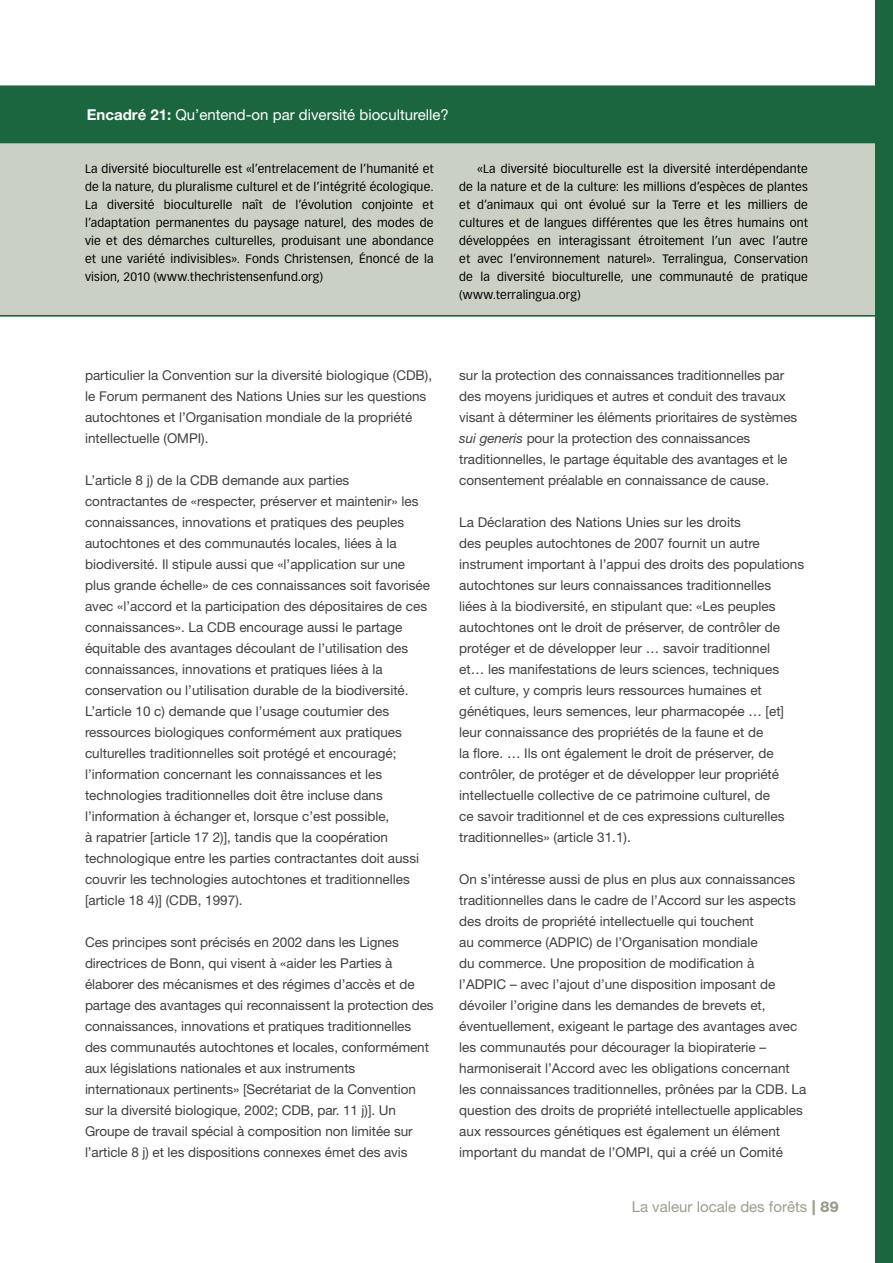
<style>
.page{position:relative;width:893px;height:1263px;background:#fff}
.page>*{position:absolute;margin:0;border:0;box-sizing:border-box;transform-origin:0 0}
.t1{font:15px "Helvetica Neue";color:#fff}
.t2{font:15px "Helvetica Neue";color:#9c9d8c}
.t3{font:13.5px/21px "Helvetica Neue";color:#414042}
.t4{font:12px/18px "Vectora LH";letter-spacing:.01em;color:#000;text-align:justify}
.s1{font-weight:700}
.s2{font-style:italic}
.s3{font-weight:800}
</style>
<div class="page">
<div style="left:0;top:127px;width:893px;height:189px;background:#cbd0c5"></div>
<hr style="left:0;top:315px;width:892px;height:1px;background:#1b663f">
<div style="left:0;top:85px;width:876px;height:58px;background:#1b663f"></div>
<div style="left:876px;top:0;width:17px;height:1263px;background:#1b663f"></div>
<p class="t1" style="left:87px;top:106px;width:364px"><span class="s1">Encadré 21:</span> Qu’entend-on par diversité bioculturelle?</p>
<p class="t4" style="left:85px;top:160px;width:350px">La diversité bioculturelle est «l’entrelacement de l’humanité et de la nature, du pluralisme culturel et de l’intégrité écologique.<br>La diversité bioculturelle naît de l’évolution conjointe et l’adaptation permanentes du paysage naturel, des modes de vie et des démarches culturelles, produisant une abondance et une variété indivisibles». Fonds Christensen, Énoncé de la vision, 2010 (www.thechristensenfund.org)</p>
<p class="t4" style="left:459px;top:160px;width:350px;text-indent:18px">«La diversité bioculturelle est la diversité interdépendante de la nature et de la culture: les millions d’espèces de plantes et d’animaux qui ont évolué sur la Terre et les milliers de cultures et de langues différentes que les êtres humains ont développées en interagissant étroitement l’un avec l’autre et avec l’environnement naturel». Terralingua, Conservation de la diversité bioculturelle, une communauté de pratique (www.terralingua.org)</p>
<p class="t3" style="left:85px;top:364px;width:349px">particulier la Convention sur la diversité biologique (CDB), le Forum permanent des Nations Unies sur les questions autochtones et l’Organisation mondiale de la propriété intellectuelle (OMPI).</p>
<p class="t3" style="left:85px;top:469px;width:347px">L’article 8 j) de la CDB demande aux parties contractantes de «respecter, préserver et maintenir» les connaissances, innovations et pratiques des peuples autochtones et des communautés locales, liées à la biodiversité. Il stipule aussi que «l’application sur une plus grande échelle» de ces connaissances soit favorisée avec «l’accord et la participation des dépositaires de ces connaissances». La CDB encourage aussi le partage équitable des avantages découlant de l’utilisation des connaissances, innovations et pratiques liées à la conservation ou l’utilisation durable de la biodiversité.<br>L’article 10 c) demande que l’usage coutumier des ressources biologiques conformément aux pratiques culturelles traditionnelles soit protégé et encouragé; l’information concernant les connaissances et les technologies traditionnelles doit être incluse dans l’information à échanger et, lorsque c’est possible,<br>à rapatrier [article 17 2)], tandis que la coopération technologique entre les parties contractantes doit aussi couvrir les technologies autochtones et traditionnelles [article 18 4)] (CDB, 1997).</p>
<p class="t3" style="left:85px;top:931px;width:350px">Ces principes sont précisés en 2002 dans les Lignes directrices de Bonn, qui visent à «aider les Parties à élaborer des mécanismes et des régimes d’accès et de partage des avantages qui reconnaissent la protection des connaissances, innovations et pratiques traditionnelles des communautés autochtones et locales, conformément aux législations nationales et aux instruments internationaux pertinents» [Secrétariat de la Convention sur la diversité biologique, 2002; CDB, par. 11 j)]. Un Groupe de travail spécial à composition non limitée sur l’article 8 j) et les dispositions connexes émet des avis</p>
<p class="t3" style="left:459px;top:364px;width:340px">sur la protection des connaissances traditionnelles par des moyens juridiques et autres et conduit des travaux visant à déterminer les éléments prioritaires de systèmes <span class="s2">sui generis</span> pour la protection des connaissances traditionnelles, le partage équitable des avantages et le consentement préalable en connaissance de cause.</p>
<p class="t3" style="left:459px;top:511px;width:346px">La Déclaration des Nations Unies sur les droits<br>des peuples autochtones de 2007 fournit un autre instrument important à l’appui des droits des populations autochtones sur leurs connaissances traditionnelles<br>liées à la biodiversité, en stipulant que: «Les peuples autochtones ont le droit de préserver, de contrôler de protéger et de développer leur … savoir traditionnel<br>et… les manifestations de leurs sciences, techniques<br>et culture, y compris leurs ressources humaines et génétiques, leurs semences, leur pharmacopée … [et] leur connaissance des propriétés de la faune et de<br>la flore. … Ils ont également le droit de préserver, de contrôler, de protéger et de développer leur propriété intellectuelle collective de ce patrimoine culturel, de<br>ce savoir traditionnel et de ces expressions culturelles traditionnelles» (article 31.1).</p>
<p class="t3" style="left:459px;top:868px;width:349px">On s’intéresse aussi de plus en plus aux connaissances traditionnelles dans le cadre de l’Accord sur les aspects des droits de propriété intellectuelle qui touchent<br>au commerce (ADPIC) de l’Organisation mondiale<br>du commerce. Une proposition de modification à<br>l’ADPIC – avec l’ajout d’une disposition imposant de dévoiler l’origine dans les demandes de brevets et, éventuellement, exigeant le partage des avantages avec les communautés pour décourager la biopiraterie – harmoniserait l’Accord avec les obligations concernant les connaissances traditionnelles, prônées par la CDB. La question des droits de propriété intellectuelle applicables aux ressources génétiques est également un élément important du mandat de l’OMPI, qui a créé un Comité</p>
<p class="t2" style="left:632px;top:1198px;width:209px">La valeur locale des forêts <span class="s3">| 89</span></p>
</div>
